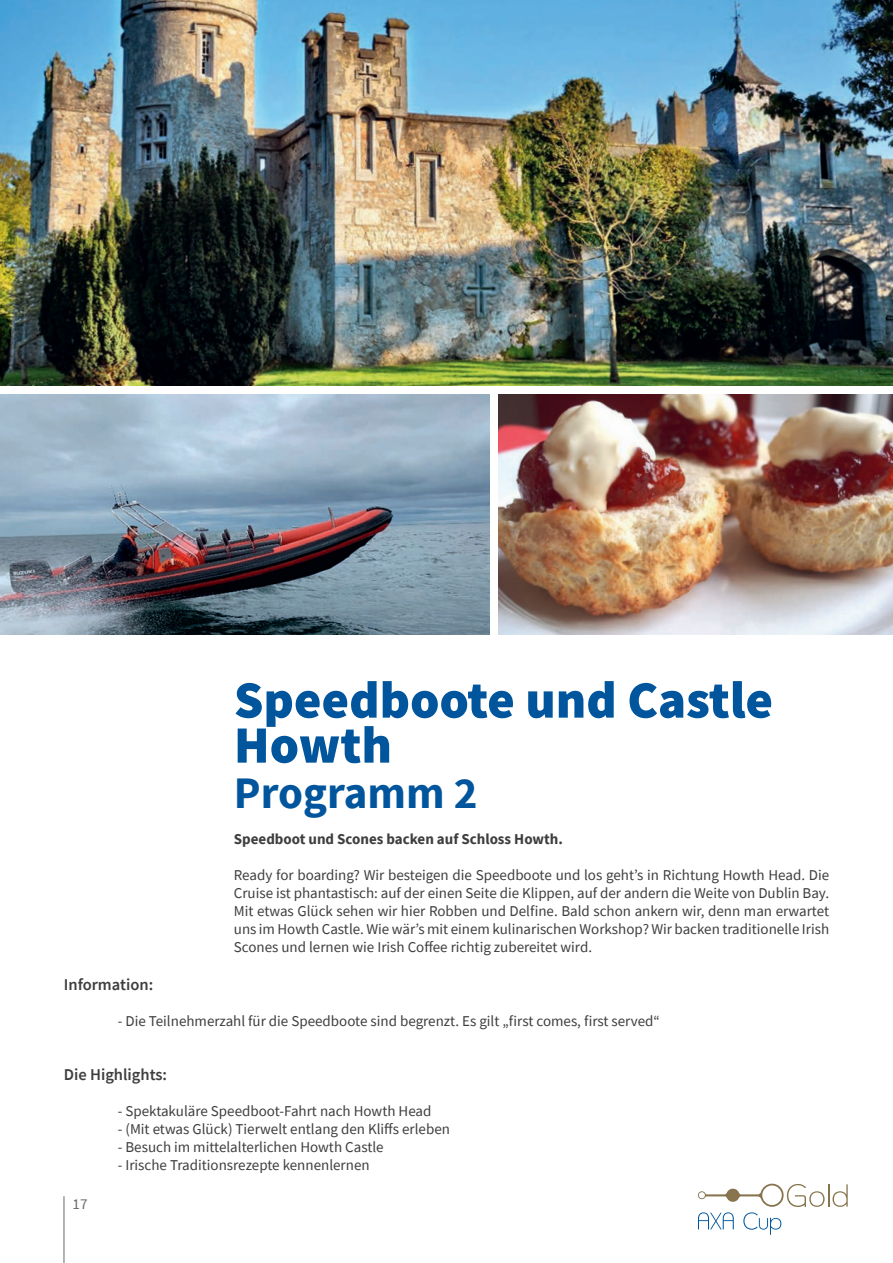
<style>
.page{position:relative;width:893px;height:1263px;background:#fff}
.page>*{position:absolute;margin:0;border:0;box-sizing:border-box;transform-origin:0 0}
.t1{font:900 52.5px/45px "Source Sans Pro";color:#01559c}
.t2{font:700 45px "Source Sans Pro";color:#01559c}
.t3{font:600 16.5px "Source Sans Pro";color:#3e3e3f}
.t4{font:15px/18px "Source Sans Pro";color:#3e3e3f;text-align:justify}
.t5{font:700 15px "Source Sans Pro";color:#3e3e3f}
.t6{font:15px "Source Sans Pro";color:#676a6a}
</style>
<div class="page">
<img style="left:0;top:0;width:893px;height:386px">
<img style="left:0;top:394px;width:489px;height:240px">
<img style="left:499px;top:394px;width:394px;height:240px">
<hr style="left:64px;top:1196px;width:1px;height:67px;background:#676a6a">
<svg style="left:698px;top:1184px;width:150px;height:51px"></svg>
<h1 class="t1" style="left:234px;top:677px;width:541px">Speedboote und Castle<br>Howth</h1>
<h2 class="t2" style="left:234px;top:762px;width:245px">Programm 2</h2>
<p class="t5" style="left:234px;top:828px;width:331px">Speedboot und Scones backen auf Schloss Howth.</p>
<p class="t4" style="left:234px;top:865px;width:597px">Ready for boarding? Wir besteigen die Speedboote und los geht’s in Richtung Howth Head. Die Cruise ist phantastisch: auf der einen Seite die Klippen, auf der andern die Weite von Dublin Bay.<br>Mit etwas Glück sehen wir hier Robben und Delfine. Bald schon ankern wir, denn man erwartet uns im Howth Castle. Wie wär’s mit einem kulinarischen Workshop? Wir backen traditionelle Irish Scones und lernen wie Irish Coffee richtig zubereitet wird.</p>
<p class="t3" style="left:64px;top:974px;width:91px">Information:</p>
<p class="t4" style="left:118px;top:1012px;width:544px">- Die Teilnehmerzahl für die Speedboote sind begrenzt. Es gilt „first comes, first served“</p>
<p class="t3" style="left:64px;top:1064px;width:105px">Die Highlights:</p>
<p class="t4" style="left:118px;top:1102px;width:315px">- Spektakuläre Speedboot-Fahrt nach Howth Head</p>
<p class="t4" style="left:118px;top:1120px;width:334px">- (Mit etwas Glück) Tierwelt entlang den Kliffs erleben</p>
<p class="t4" style="left:118px;top:1138px;width:267px">- Besuch im mittelalterlichen Howth Castle</p>
<p class="t4" style="left:118px;top:1156px;width:253px">- Irische Traditionsrezepte kennenlernen</p>
<p class="t6" style="left:73px;top:1194px;width:16px">17</p>
</div>
